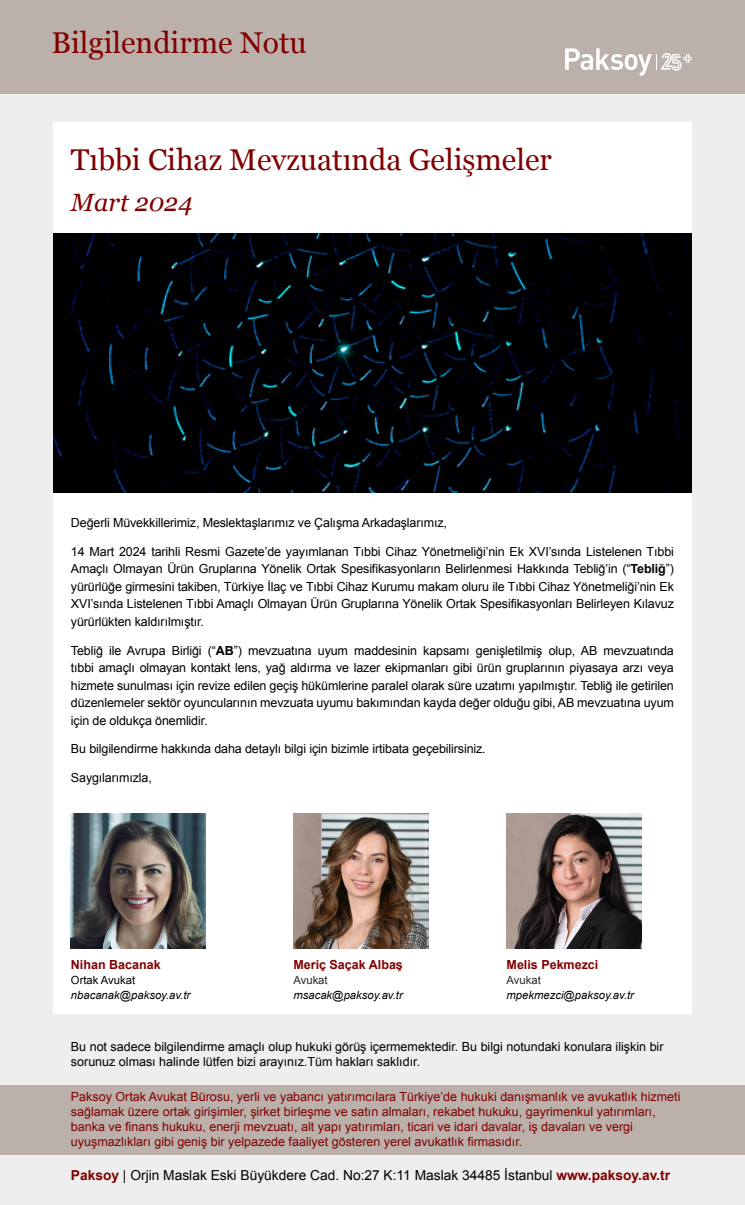
<style>
.page{position:relative;width:745px;height:1205px;background:#fff}
.page>*{position:absolute;margin:0;border:0;box-sizing:border-box;transform-origin:0 0}
.t1{font:30px "Georgia";color:#800000}
.t2{font:italic 25px "Georgia";color:#800000}
.t3{font:13.75px "Arial";color:#000}
.t4{font:12.5px/17.5px "Arial";letter-spacing:-.01em;color:#000;text-align:justify}
.t5{font:12.5px/15px "Arial";color:#800000}
.t6{font:700 12.5px "Arial";color:#800000}
.t7{font:italic 11.25px "Arial";color:#000}
.t8{font:11.25px "Arial";color:#282828}
.t9{font:11.25px "Arial";color:#000}
.s1{font-weight:700}
.s2{font-weight:700;color:#800000}
</style>
<div class="page">
<div style="left:0;top:0;width:744px;height:1205px;background:#eee"></div>
<div style="left:0;top:0;width:744px;height:93px;background:#bbb1aa"></div>
<div style="left:53px;top:123px;width:638px;height:890px;background:#fff"></div>
<img style="left:53px;top:233px;width:638px;height:259px">
<svg style="left:565px;top:48px;width:126px;height:28px"></svg>
<div style="left:0;top:1085px;width:744px;height:70px;background:#bbb1aa"></div>
<img style="left:71px;top:813px;width:135px;height:135px">
<img style="left:293px;top:813px;width:135px;height:135px">
<img style="left:506px;top:813px;width:135px;height:135px">
<h1 class="t1" style="left:51px;top:21px;width:257px">Bilgilendirme Notu</h1>
<h1 class="t1" style="left:71px;top:137px;width:482px">Tıbbi Cihaz Mevzuatında Gelişmeler</h1>
<h2 class="t2" style="left:71px;top:184px;width:123px">Mart 2024</h2>
<p class="t4" style="left:71px;top:514px;width:377px">Değerli Müvekkillerimiz, Meslektaşlarımız ve Çalışma Arkadaşlarımız,</p>
<p class="t4" style="left:71px;top:543px;width:604px">14 Mart 2024 tarihli Resmi Gazete’de yayımlanan Tıbbi Cihaz Yönetmeliği’nin Ek XVI’sında Listelenen Tıbbi Amaçlı Olmayan Ürün Gruplarına Yönelik Ortak Spesifikasyonların Belirlenmesi Hakkında Tebliğ’in (“<span class="s1">Tebliğ</span>”) yürürlüğe girmesini takiben, Türkiye İlaç ve Tıbbi Cihaz Kurumu makam oluru ile Tıbbi Cihaz Yönetmeliği’nin Ek XVI’sında Listelenen Tıbbi Amaçlı Olmayan Ürün Gruplarına Yönelik Ortak Spesifikasyonları Belirleyen Kılavuz yürürlükten kaldırılmıştır.</p>
<p class="t4" style="left:71px;top:641px;width:604px">Tebliğ ile Avrupa Birliği (“<span class="s1">AB</span>”) mevzuatına uyum maddesinin kapsamı genişletilmiş olup, AB mevzuatında tıbbi amaçlı olmayan kontakt lens, yağ aldırma ve lazer ekipmanları gibi ürün gruplarının piyasaya arzı veya hizmete sunulması için revize edilen geçiş hükümlerine paralel olarak süre uzatımı yapılmıştır. Tebliğ ile getirilen düzenlemeler sektör oyuncularının mevzuata uyumu bakımından kayda değer olduğu gibi, AB mevzuatına uyum için de oldukça önemlidir.</p>
<p class="t4" style="left:71px;top:740px;width:416px">Bu bilgilendirme hakkında daha detaylı bilgi için bizimle irtibata geçebilirsiniz.</p>
<p class="t4" style="left:71px;top:769px;width:82px">Saygılarımızla,</p>
<p class="t6" style="left:71px;top:956px;width:91px">Nihan Bacanak</p>
<p class="t9" style="left:71px;top:972px;width:66px">Ortak Avukat</p>
<p class="t7" style="left:71px;top:988px;width:121px">nbacanak@paksoy.av.tr</p>
<p class="t6" style="left:293px;top:956px;width:111px">Meriç Saçak Albaş</p>
<p class="t8" style="left:293px;top:972px;width:36px">Avukat</p>
<p class="t7" style="left:293px;top:988px;width:111px">msacak@paksoy.av.tr</p>
<p class="t6" style="left:506px;top:956px;width:93px">Melis Pekmezci</p>
<p class="t8" style="left:506px;top:972px;width:36px">Avukat</p>
<p class="t7" style="left:506px;top:988px;width:129px">mpekmezci@paksoy.av.tr</p>
<p class="t4" style="left:71px;top:1039px;width:593px;line-height:15px">Bu not sadece bilgilendirme amaçlı olup hukuki görüş içermemektedir. Bu bilgi notundaki konulara ilişkin bir sorunuz olması halinde lütfen bizi arayınız.Tüm hakları saklıdır.</p>
<p class="t5" style="left:71px;top:1089px;width:610px">Paksoy Ortak Avukat Bürosu, yerli ve yabancı yatırımcılara Türkiye’de hukuki danışmanlık ve avukatlık hizmeti sağlamak üzere ortak girişimler, şirket birleşme ve satın almaları, rekabet hukuku, gayrimenkul yatırımları, banka ve finans hukuku, enerji mevzuatı, alt yapı yatırımları, ticari ve idari davalar, iş davaları ve vergi uyuşmazlıkları gibi geniş bir yelpazede faaliyet gösteren yerel avukatlık firmasıdır.</p>
<p class="t3" style="left:71px;top:1166px;width:600px"><span class="s2">Paksoy</span> | Orjin Maslak Eski Büyükdere Cad. No:27 K:11 Maslak 34485 İstanbul <span class="s2">www.paksoy.av.tr</span></p>
</div>
